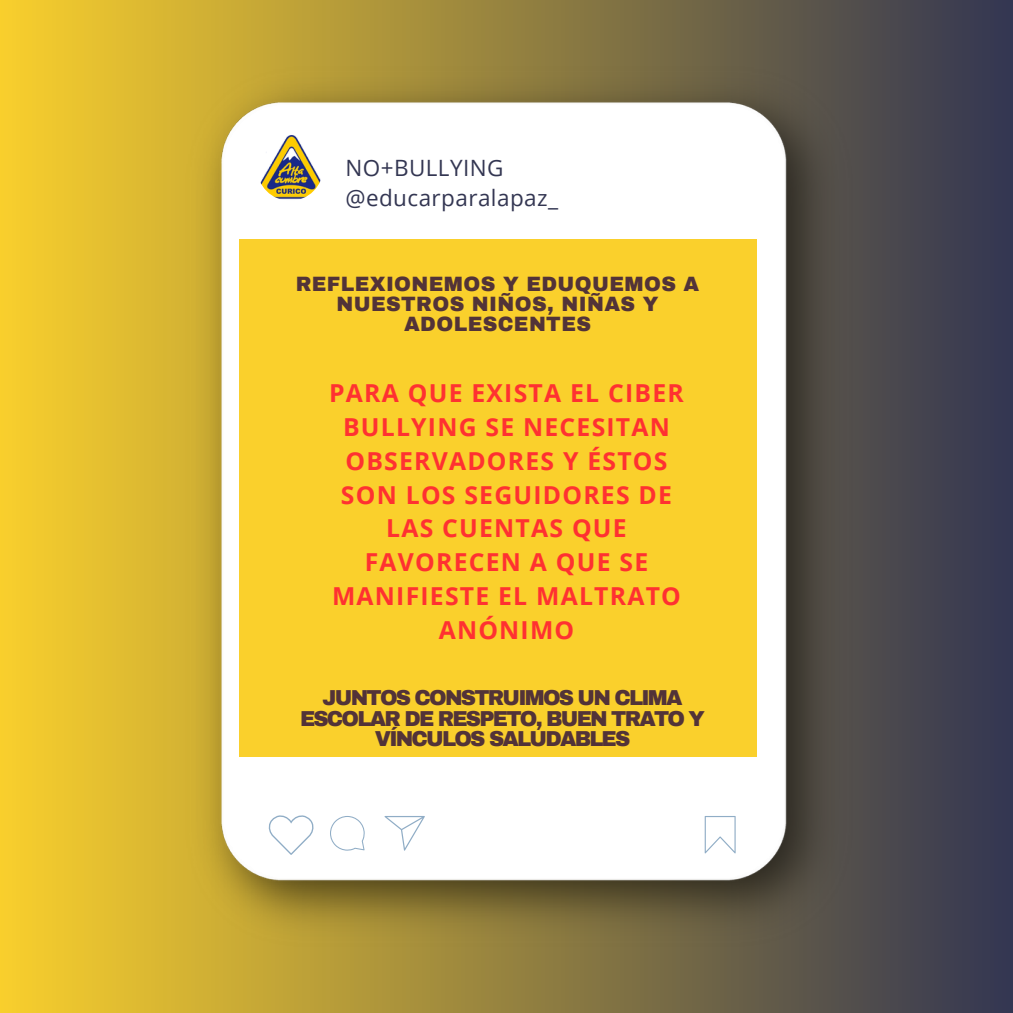
<style>
.page{position:relative;width:1013px;height:1013px;background:#fff}
.page>*{position:absolute;margin:0;border:0;box-sizing:border-box;transform-origin:0 0}
.t1{font:700 24.75px/33.8px "Open Sans";letter-spacing:.05em;color:#ff3131;text-align:center}
.t2{font:22.5px "Open Sans";letter-spacing:.02em;color:#333652}
.t3{font:900 21.12px/20.6px "Archivo";letter-spacing:-.085em;color:#523338;text-align:center}
.t4{font:900 20.25px/19.8px "Archivo";letter-spacing:.02em;color:#523338;text-align:center}
</style>
<div class="page">
<div style="left:0;top:0;width:1012px;height:1012px;background:linear-gradient(to right,#f9cf2c,#333652)"></div>
<img style="left:176px;top:57px;width:685px;height:897px">
<img style="left:257px;top:135px;width:66px;height:66px;border-radius:50%">
<svg style="left:330px;top:816px;width:35px;height:34px"></svg>
<svg style="left:384px;top:816px;width:41px;height:34px"></svg>
<svg style="left:704px;top:816px;width:31px;height:37px"></svg>
<svg style="left:268px;top:814px;width:46px;height:40px"></svg>
<div style="left:239px;top:239px;width:517px;height:517px;background:#fad02c"></div>
<p class="t2" style="left:345px;top:151px;width:160px">NO+BULLYING</p>
<p class="t2" style="left:345px;top:182px;width:214px">@educarparalapaz_</p>
<p class="t4" style="left:296px;top:275px;width:405px">REFLEXIONEMOS Y EDUQUEMOS A<br>NUESTROS NIÑOS, NIÑAS Y<br>ADOLESCENTES</p>
<p class="t1" style="left:329px;top:376px;width:356px">PARA QUE EXISTA EL CIBER<br>BULLYING SE NECESITAN<br>OBSERVADORES Y ÉSTOS<br>SON LOS SEGUIDORES DE<br>LAS CUENTAS QUE<br>FAVORECEN A QUE SE<br>MANIFIESTE EL MALTRATO<br>ANÓNIMO</p>
<p class="t3" style="left:300px;top:687px;width:406px">JUNTOS CONSTRUIMOS UN CLIMA<br>ESCOLAR DE RESPETO, BUEN TRATO Y<br>VÍNCULOS SALUDABLES</p>
</div>
